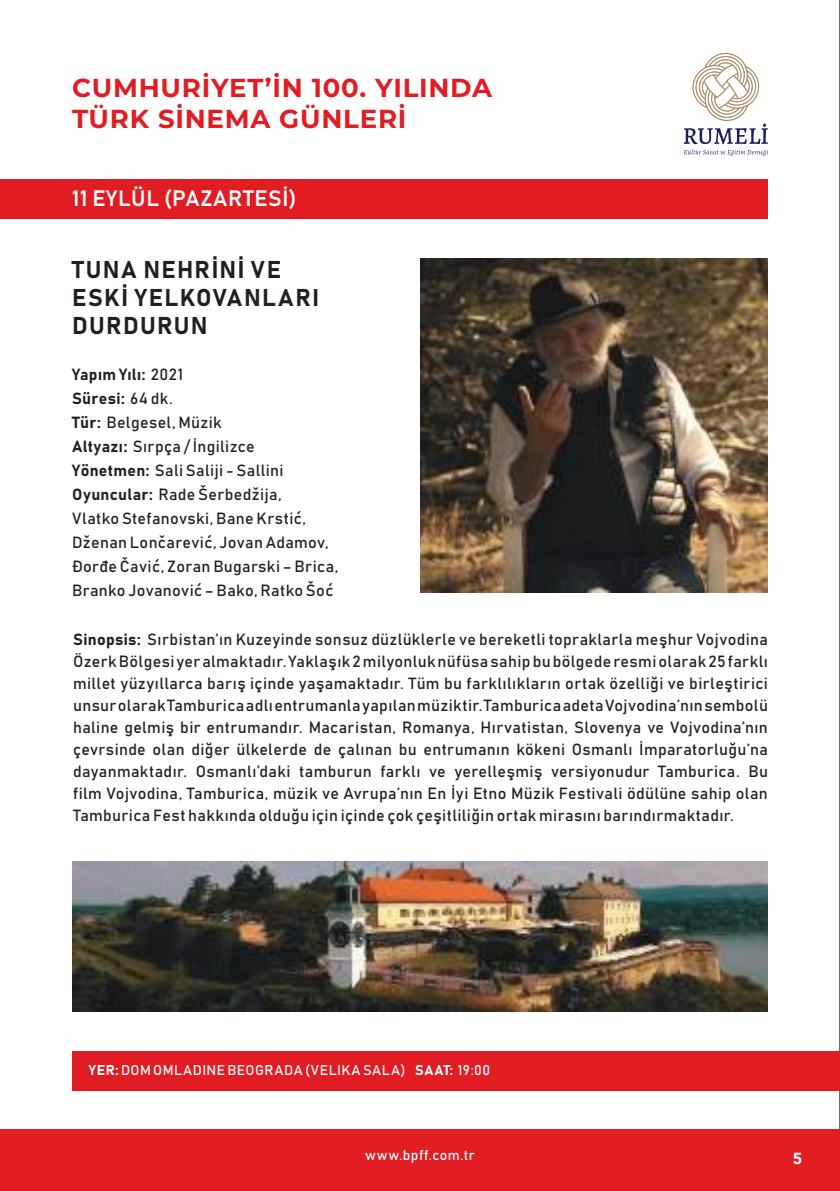
<style>
.page{position:relative;width:840px;height:1191px;background:#fff}
.page>*{position:absolute;margin:0;border:0;box-sizing:border-box;transform-origin:0 0}
.t1{font:700 26px/31.2px "Montserrat";letter-spacing:.03em;color:#e11c23}
.t2{font:24px/28px "Bahnschrift";letter-spacing:.055em;color:#241f1f}
.t3{font:22px "Bahnschrift";letter-spacing:.03em;color:#fff}
.t4{font:16px/24px "Bahnschrift";letter-spacing:.025em;color:#241f1f}
.t5{font:900 16px "Avenir";color:#fff}
.t6{font:14px "Bahnschrift";letter-spacing:.04em;color:#fff}
</style>
<div class="page">
<div style="left:0;top:179px;width:767px;height:40px;background:#e11c23"></div>
<hr style="left:839px;top:0;width:1px;height:1191px;background:#241f1f">
<div style="left:0;top:1129px;width:839px;height:62px;background:#e11c23"></div>
<div style="left:72px;top:1051px;width:767px;height:39px;background:#e11c23"></div>
<svg style="left:683px;top:53px;width:84px;height:103px"></svg>
<img style="left:72px;top:861px;width:695px;height:150px">
<img style="left:420px;top:258px;width:347px;height:335px">
<h1 class="t1" style="left:72px;top:71px;width:421px">CUMHURİYET’İN 100. YILINDA<br>TÜRK SİNEMA GÜNLERİ</h1>
<h3 class="t3" style="left:72px;top:184px;width:226px">11 EYLÜL (PAZARTESİ)</h3>
<h2 class="t2" style="left:72px;top:255px;width:248px">TUNA NEHRİNİ VE<br>ESKİ YELKOVANLARI<br>DURDURUN</h2>
<p class="t4" style="left:72px;top:362px;width:268px">Yapım Yılı: 2021<br>Süresi: 64 dk.<br>Tür: Belgesel, Müzik<br>Altyazı: Sırpça / İngilizce<br>Yönetmen: Sali Saliji - Sallini<br>Oyuncular: Rade Šerbedžija,<br>Vlatko Stefanovski, Bane Krstić,<br>Dženan Lončarević, Jovan Adamov,<br>Đorđe Čavić, Zoran Bugarski – Brica,<br>Branko Jovanović – Bako, Ratko Šoć</p>
<p class="t4" style="left:73px;top:628px;width:696px;line-height:22px;text-align:justify">Sinopsis: Sırbistan’ın Kuzeyinde sonsuz düzlüklerle ve bereketli topraklarla meşhur Vojvodina Özerk Bölgesi yer almaktadır. Yaklaşık 2 milyonluk nüfüsa sahip bu bölgede resmi olarak 25 farklı millet yüzyıllarca barış içinde yaşamaktadır. Tüm bu farklılıkların ortak özelliği ve birleştirici unsur olarak Tamburica adlı entrumanla yapılan müziktir. Tamburica adeta Vojvodina’nın sembolü haline gelmiş bir entrumandır. Macaristan, Romanya, Hırvatistan, Slovenya ve Vojvodina’nın çevrsinde olan diğer ülkelerde de çalınan bu entrumanın kökeni Osmanlı İmparatorluğu’na dayanmaktadır. Osmanlı’daki tamburun farklı ve yerelleşmiş versiyonudur Tamburica. Bu film Vojvodina, Tamburica, müzik ve Avrupa’nın En İyi Etno Müzik Festivali ödülüne sahip olan Tamburica Fest hakkında olduğu için içinde çok çeşitliliğin ortak mirasını barındırmaktadır.</p>
<p class="t6" style="left:84px;top:1060px;width:32px">YER:</p>
<p class="t6" style="left:247px;top:1060px;width:252px">OGRADA (VELIKA SALA) SAAT: 17. 0</p>
<p class="t6" style="left:89px;top:1061px;width:402px">YER: DOM OMLADINE BEOGRADA (VELIKA SALA) SAAT: 19:00</p>
<p class="t6" style="left:365px;top:1146px;width:111px">www.bpff.com.tr</p>
<p class="t5" style="left:792px;top:1145px;width:11px">5</p>
</div>
